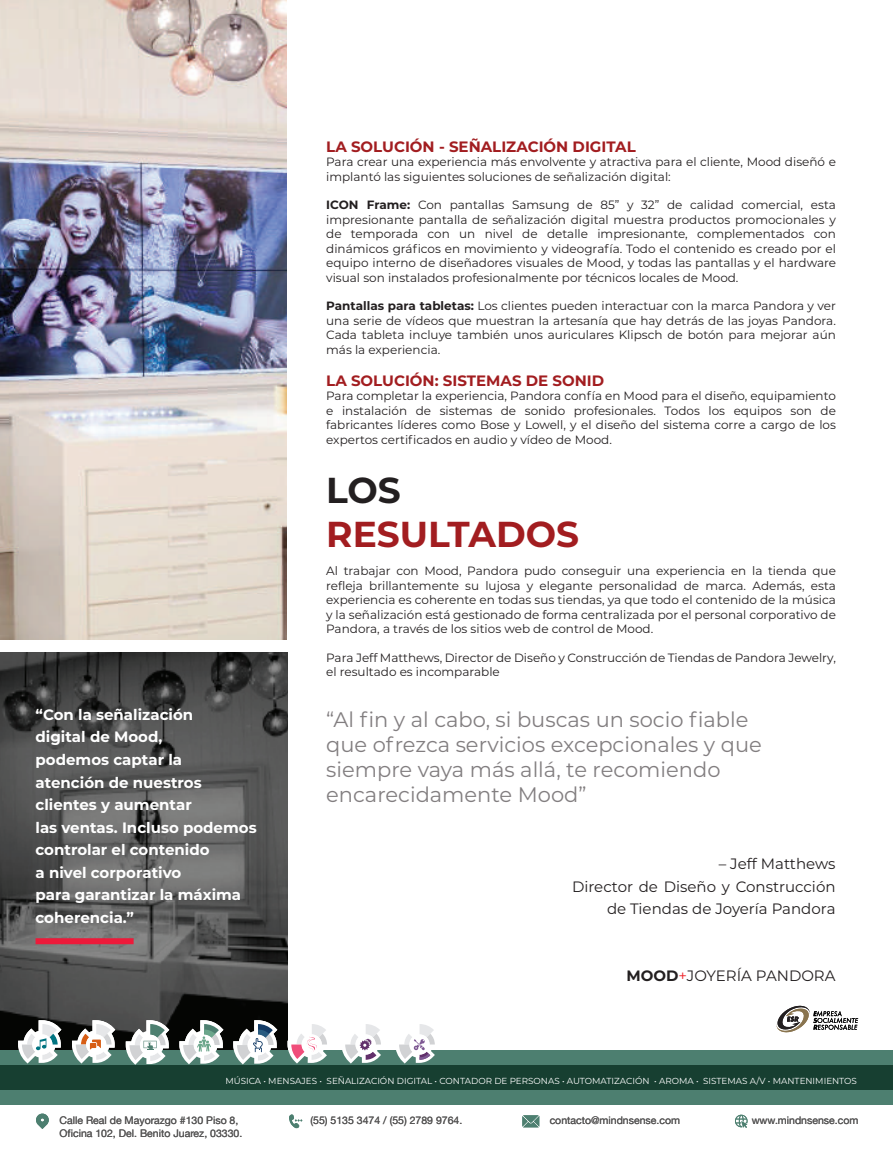
<style>
.page{position:relative;width:893px;height:1149px;background:#fff}
.page>*{position:absolute;margin:0;border:0;box-sizing:border-box;transform-origin:0 0}
.t1{font:700 36px "Montserrat";color:#a21d20}
.t2{font:700 36px "Montserrat";color:#231f20}
.t3{font:21px/25.2px "Montserrat";color:#827e80}
.t4{font:700 15px/22.5px "Montserrat";color:#fff}
.t5{font:15px/22.5px "Montserrat";color:#231f20;text-align:right}
.t6{font:700 15px "Montserrat";color:#a21d20}
.t7{font:12px/14.4px "Montserrat";color:#231f20;text-align:justify}
.t8{font:10.5px "Helvetica Neue";color:#565555}
.t9{font:8.7px "Montserrat";color:#fff}
.s1{font-weight:700}
.s2{color:#ee1d23}
</style>
<div class="page">
<img style="left:0;top:652px;width:288px;height:397px">
<img style="left:0;top:0;width:287px;height:639px">
<svg style="left:36px;top:937px;width:98px;height:6px"></svg>
<svg style="left:776px;top:1005px;width:82px;height:28px"></svg>
<div style="left:0;top:1049px;width:893px;height:55px;background:#4d7f70"></div>
<div style="left:0;top:1064px;width:893px;height:25px;background:#173f31"></div>
<svg style="left:735px;top:1114px;width:12px;height:13px"></svg>
<svg style="left:36px;top:1113px;width:13px;height:15px"></svg>
<svg style="left:289px;top:1114px;width:13px;height:13px"></svg>
<svg style="left:522px;top:1115px;width:17px;height:11px"></svg>
<svg style="left:288px;top:1024px;width:43px;height:39px"></svg>
<svg style="left:341px;top:1024px;width:44px;height:39px"></svg>
<svg style="left:395px;top:1024px;width:44px;height:39px"></svg>
<svg style="left:18px;top:1019px;width:43px;height:44px"></svg>
<svg style="left:72px;top:1019px;width:43px;height:44px"></svg>
<svg style="left:179px;top:1019px;width:44px;height:44px"></svg>
<svg style="left:126px;top:1019px;width:43px;height:45px"></svg>
<svg style="left:233px;top:1019px;width:44px;height:45px"></svg>
<p class="t4" style="left:36px;top:702px;width:223px">“Con la señalización<br>digital de Mood,<br>podemos captar la<br>atención de nuestros clientes y aumentar<br>las ventas. Incluso podemos controlar el contenido<br>a nivel corporativo<br>para garantizar la máxima coherencia.”</p>
<p class="t6" style="left:326px;top:136px;width:311px">LA SOLUCIÓN - SEÑALIZACIÓN DIGITAL</p>
<p class="t7" style="left:326px;top:154px;width:511px">Para crear una experiencia más envolvente y atractiva para el cliente, Mood diseñó e implantó las siguientes soluciones de señalización digital:</p>
<p class="t7" style="left:326px;top:197px;width:511px"><span class="s1">ICON Frame:</span> Con pantallas Samsung de 85” y 32” de calidad comercial, esta impresionante pantalla de señalización digital muestra productos promocionales y de temporada con un nivel de detalle impresionante, complementados con dinámicos gráficos en movimiento y videografía. Todo el contenido es creado por el equipo interno de diseñadores visuales de Mood, y todas las pantallas y el hardware visual son instalados profesionalmente por técnicos locales de Mood.</p>
<p class="t7" style="left:326px;top:298px;width:511px"><span class="s1">Pantallas para tabletas:</span> Los clientes pueden interactuar con la marca Pandora y ver una serie de vídeos que muestran la artesanía que hay detrás de las joyas Pandora.<br>Cada tableta incluye también unos auriculares Klipsch de botón para mejorar aún más la experiencia.</p>
<p class="t6" style="left:326px;top:370px;width:279px">LA SOLUCIÓN: SISTEMAS DE SONID</p>
<p class="t7" style="left:326px;top:388px;width:511px">Para completar la experiencia, Pandora confía en Mood para el diseño, equipamiento e instalación de sistemas de sonido profesionales. Todos los equipos son de fabricantes líderes como Bose y Lowell, y el diseño del sistema corre a cargo de los expertos certificados en audio y vídeo de Mood.</p>
<h1 class="t2" style="left:326px;top:464px;width:76px">LOS</h1>
<h1 class="t1" style="left:326px;top:507px;width:255px">RESULTADOS</h1>
<p class="t7" style="left:326px;top:563px;width:511px">Al trabajar con Mood, Pandora pudo conseguir una experiencia en la tienda que refleja brillantemente su lujosa y elegante personalidad de marca. Además, esta experiencia es coherente en todas sus tiendas, ya que todo el contenido de la música y la señalización está gestionado de forma centralizada por el personal corporativo de Pandora, a través de los sitios web de control de Mood.</p>
<p class="t7" style="left:326px;top:649px;width:511px">Para Jeff Matthews, Director de Diseño y Construcción de Tiendas de Pandora Jewelry, el resultado es incomparable</p>
<h2 class="t3" style="left:326px;top:705px;width:437px">“Al fin y al cabo, si buscas un socio fiable que ofrezca servicios excepcionales y que siempre vaya más allá, te recomiendo encarecidamente Mood”</h2>
<p class="t5" style="left:572px;top:852px;width:265px">– Jeff Matthews<br>Director de Diseño y Construcción de Tiendas de Joyería Pandora</p>
<p class="t5" style="left:627px;top:963px;width:211px"><span class="s1">MOOD</span><span class="s2">+</span>JOYERÍA PANDORA</p>
<p class="t9" style="left:225px;top:1074px;width:633px">MÚSICA • MENSAJES • SEÑALIZACIÓN DIGITAL • CONTADOR DE PERSONAS • AUTOMATIZACIÓN • AROMA • SISTEMAS A/V • MANTENIMIENTOS</p>
<p class="t8" style="left:60px;top:1112px;width:180px">Calle Real de Mayorazgo #130 Piso 8,</p>
<p class="t8" style="left:752px;top:1112px;width:108px">www.mindnsense.com</p>
<p class="t8" style="left:60px;top:1124px;width:184px">Oficina 102, Del. Benito Juarez, 03330.</p>
<p class="t8" style="left:311px;top:1112px;width:153px">(55) 5135 3474 / (55) 2789 9764.</p>
<p class="t8" style="left:550px;top:1112px;width:132px">contacto@mindnsense.com</p>
</div>
